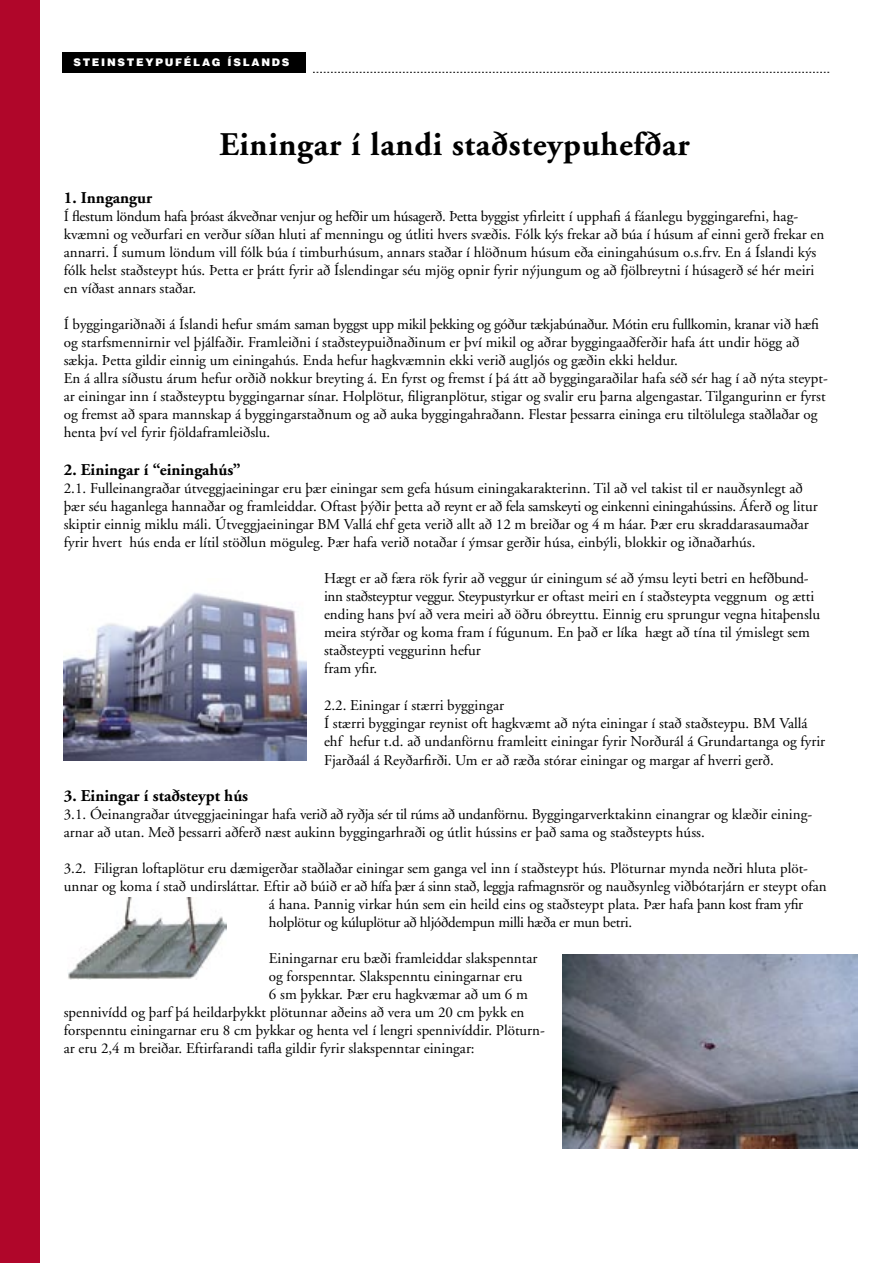
<style>
.page{position:relative;width:893px;height:1263px;background:#fff}
.page>*{position:absolute;margin:0;border:0;box-sizing:border-box;transform-origin:0 0}
.t1{font:700 33px "Adobe Garamond";letter-spacing:.02em;color:#000}
.t2{font:700 16.5px "Adobe Garamond";color:#000}
.t3{font:15px/18px "Adobe Garamond";color:#000}
.t4{font:15px "Adobe Garamond";letter-spacing:-.02em;color:#000}
.t5{font:900 10.5px "Helvetica";letter-spacing:.165em;color:#fff}
</style>
<div class="page">
<div style="left:62px;top:52px;width:244px;height:20px;background:#000"></div>
<svg style="left:313px;top:72px;width:516px;height:1px"></svg>
<img style="left:68px;top:897px;width:158px;height:82px">
<img style="left:64px;top:593px;width:243px;height:168px">
<div style="left:0;top:0;width:40px;height:1263px;background:#b0062a"></div>
<img style="left:562px;top:955px;width:295px;height:193px">
<p class="t5" style="left:73px;top:55px;width:217px">STEINSTEYPUFÉLAG ÍSLANDS</p>
<h1 class="t1" style="left:219px;top:126px;width:472px">Einingar í landi staðsteypuhefðar</h1>
<p class="t2" style="left:64px;top:189px;width:90px">1. Inngangur</p>
<p class="t3" style="left:64px;top:208px;width:762px">Í flestum löndum hafa þróast ákveðnar venjur og hefðir um húsagerð. Þetta byggist yfirleitt í upphafi á fáanlegu byggingarefni, hag&shy;kvæmni og veðurfari en verður síðan hluti af menningu og útliti hvers svæðis. Fólk kýs frekar að búa í húsum af einni gerð frekar en annarri. Í sumum löndum vill fólk búa í timburhúsum, annars staðar í hlöðnum húsum eða einingahúsum o.s.frv. En á Íslandi kýs fólk helst staðsteypt hús. Þetta er þrátt fyrir að Íslendingar séu mjög opnir fyrir nýjungum og að fjölbreytni í húsagerð sé hér meiri en víðast annars staðar.</p>
<p class="t3" style="left:64px;top:316px;width:766px">Í byggingariðnaði á Íslandi hefur smám saman byggst upp mikil þekking og góður tækjabúnaður. Mótin eru fullkomin, kranar við hæfi og starfsmennirnir vel þjálfaðir. Framleiðni í staðsteypuiðnaðinum er því mikil og aðrar byggingaaðferðir hafa átt undir högg að sækja. Þetta gildir einnig um einingahús. Enda hefur hagkvæmnin ekki verið augljós og gæðin ekki heldur.<br>En á allra síðustu árum hefur orðið nokkur breyting á. En fyrst og fremst í þá átt að byggingaraðilar hafa séð sér hag í að nýta steypt&shy;ar einingar inn í staðsteyptu byggingarnar sínar. Holplötur, filigranplötur, stigar og svalir eru þarna algengastar. Tilgangurinn er fyrst og fremst að spara mannskap á byggingarstaðnum og að auka byggingahraðann. Flestar þessarra eininga eru tiltölulega staðlaðar og henta því vel fyrir fjöldaframleiðslu.</p>
<p class="t2" style="left:64px;top:461px;width:178px">2. Einingar í “einingahús”</p>
<p class="t3" style="left:64px;top:480px;width:756px">2.1. Fulleinangraðar útveggjaeiningar eru þær einingar sem gefa húsum einingakarakterinn. Til að vel takist til er nauðsynlegt að þær séu haganlega hannaðar og framleiddar. Oftast þýðir þetta að reynt er að fela samskeyti og einkenni einingahússins. Áferð og litur skiptir einnig miklu máli. Útveggjaeiningar BM Vallá ehf geta verið allt að 12 m breiðar og 4 m háar. Þær eru skraddarasaumaðar fyrir hvert hús enda er lítil stöðlun möguleg. Þær hafa verið notaðar í ýmsar gerðir húsa, einbýli, blokkir og iðnaðarhús.</p>
<p class="t3" style="left:324px;top:570px;width:498px">Hægt er að færa rök fyrir að veggur úr einingum sé að ýmsu leyti betri en hefðbund&shy;inn staðsteyptur veggur. Steypustyrkur er oftast meiri en í staðsteypta veggnum og ætti ending hans því að vera meiri að öðru óbreyttu. Einnig eru sprungur vegna hitaþenslu meira stýrðar og koma fram í fúgunum. En það er líka hægt að tína til ýmislegt sem staðsteypti veggurinn hefur<br>fram yfir.</p>
<p class="t3" style="left:324px;top:697px;width:503px">2.2. Einingar í stærri byggingar<br>Í stærri byggingar reynist oft hagkvæmt að nýta einingar í stað staðsteypu. BM Vallá ehf hefur t.d. að undanförnu framleitt einingar fyrir Norðurál á Grundartanga og fyrir Fjarðaál á Reyðarfirði. Um er að ræða stórar einingar og margar af hverri gerð.</p>
<p class="t2" style="left:64px;top:786px;width:186px">3. Einingar í staðsteypt hús</p>
<p class="t3" style="left:64px;top:805px;width:750px">3.1. Óeinangraðar útveggjaeiningar hafa verið að ryðja sér til rúms að undanförnu. Byggingarverktakinn einangrar og klæðir eining&shy;arnar að utan. Með þessarri aðferð næst aukinn byggingarhraði og útlit hússins er það sama og staðsteypts húss.</p>
<p class="t3" style="left:64px;top:859px;width:746px">3.2. Filigran loftaplötur eru dæmigerðar staðlaðar einingar sem ganga vel inn í staðsteypt hús. Plöturnar mynda neðri hluta plöt-</p>
<p class="t3" style="left:64px;top:877px;width:764px">unnar og koma í stað undirsláttar. Eftir að búið er að hífa þær á sinn stað, leggja rafmagnsrör og nauðsynleg viðbótarjárn er steypt ofan</p>
<p class="t3" style="left:269px;top:895px;width:536px">á hana. Þannig virkar hún sem ein heild eins og staðsteypt plata. Þær hafa þann kost fram yfir</p>
<p class="t4" style="left:269px;top:914px;width:365px">holplötur og kúluplötur að hljóðdempun milli hæða er mun betri.</p>
<p class="t3" style="left:269px;top:949px;width:270px">Einingarnar eru bæði framleiddar slakspenntar</p>
<p class="t3" style="left:269px;top:967px;width:255px">og forspenntar. Slakspenntu einingarnar eru</p>
<p class="t3" style="left:269px;top:985px;width:261px">6 sm þykkar. Þær eru hagkvæmar að um 6 m</p>
<p class="t3" style="left:64px;top:1003px;width:462px">spennivídd og þarf þá heildarþykkt plötunnar aðeins að vera um 20 cm þykk en</p>
<p class="t3" style="left:64px;top:1021px;width:483px">forspenntu einingarnar eru 8 cm þykkar og henta vel í lengri spennivíddir. Plöturn-</p>
<p class="t3" style="left:64px;top:1039px;width:412px">ar eru 2,4 m breiðar. Eftirfarandi tafla gildir fyrir slakspenntar einingar:</p>
</div>
